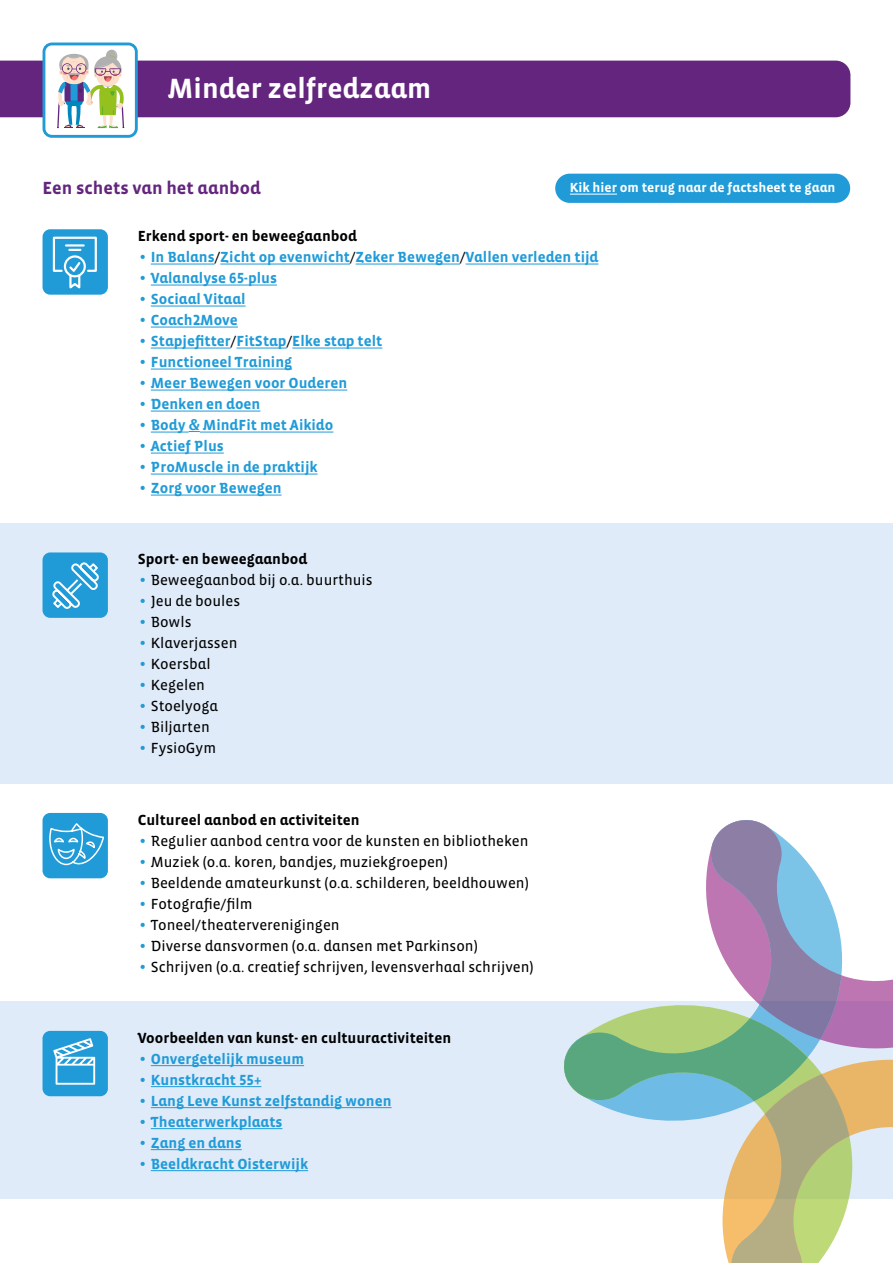
<style>
.page{position:relative;width:893px;height:1263px;background:#fff}
.page>*{position:absolute;margin:0;border:0;box-sizing:border-box;transform-origin:0 0}
.t1{font:700 28.5px "Vista Sans Alt";color:#fff}
.t2{font:700 18px "Vista Sans Alt";color:#64257e}
.t3{font:15px "Vista Sans Alt Reg";color:#000}
.t4{font:700 15px "Vista Sans Alt";color:#209bd8}
.t5{font:700 15px "Vista Sans Alt";color:#000}
.t6{font:700 13.5px "Vista Sans Alt";color:#fff}
.s1{font-family:"Quay Sans EF";font-weight:400}
.s2{font-family:"Vista Sans Alt Reg";font-weight:400;color:#000}
.s3{font-family:"Lucida Sans";font-weight:600}
.s4{font-family:"Quay Sans EF";color:#209bd8}
</style>
<div class="page">
<div style="left:0;top:1001px;width:893px;height:197px;background:#dfebf9"></div>
<div style="left:0;top:523px;width:893px;height:261px;background:#dfebf9"></div>
<div style="left:0;top:61px;width:850px;height:56px;background:#64257e"></div>
<hr style="left:151px;top:264px;width:64px;height:1px;background:#209bd8">
<hr style="left:220px;top:264px;width:130px;height:1px;background:#209bd8">
<hr style="left:356px;top:264px;width:104px;height:1px;background:#209bd8">
<hr style="left:466px;top:264px;width:132px;height:1px;background:#209bd8">
<hr style="left:151px;top:285px;width:126px;height:1px;background:#209bd8">
<hr style="left:151px;top:306px;width:95px;height:1px;background:#209bd8">
<hr style="left:151px;top:327px;width:87px;height:1px;background:#209bd8">
<hr style="left:151px;top:348px;width:80px;height:1px;background:#209bd8">
<hr style="left:236px;top:348px;width:51px;height:1px;background:#209bd8">
<hr style="left:292px;top:348px;width:90px;height:1px;background:#209bd8">
<hr style="left:151px;top:369px;width:141px;height:1px;background:#209bd8">
<hr style="left:151px;top:390px;width:196px;height:1px;background:#209bd8">
<hr style="left:151px;top:411px;width:109px;height:1px;background:#209bd8">
<hr style="left:151px;top:432px;width:38px;height:1px;background:#209bd8">
<hr style="left:200px;top:432px;width:133px;height:1px;background:#209bd8">
<hr style="left:151px;top:453px;width:73px;height:1px;background:#209bd8">
<hr style="left:151px;top:474px;width:167px;height:1px;background:#209bd8">
<hr style="left:151px;top:495px;width:131px;height:1px;background:#209bd8">
<hr style="left:151px;top:1065px;width:153px;height:1px;background:#209bd8">
<hr style="left:151px;top:1086px;width:110px;height:1px;background:#209bd8">
<hr style="left:151px;top:1107px;width:240px;height:1px;background:#209bd8">
<hr style="left:151px;top:1128px;width:131px;height:1px;background:#209bd8">
<hr style="left:151px;top:1149px;width:91px;height:1px;background:#209bd8">
<hr style="left:151px;top:1170px;width:157px;height:1px;background:#209bd8">
<div style="left:555px;top:174px;width:295px;height:29px;background:#209bd8;border-radius:15px"></div>
<hr style="left:570px;top:194px;width:47px;height:1px;background:#fff">
<div style="left:44px;top:44px;width:92px;height:92px;background:#fff;border-radius:8px"></div>
<div style="left:43px;top:43px;width:95px;height:95px;border:3px solid #209bd8;border-radius:8px"></div>
<img style="left:57px;top:51px;width:68px;height:77px">
<div style="left:43px;top:229px;width:65px;height:66px;background:#209bd8;border-radius:8px"></div>
<svg style="left:52px;top:236px;width:45px;height:53px"></svg>
<div style="left:43px;top:552px;width:65px;height:66px;background:#209bd8;border-radius:8px"></div>
<svg style="left:52px;top:562px;width:47px;height:47px"></svg>
<div style="left:43px;top:1031px;width:65px;height:65px;background:#209bd8;border-radius:8px"></div>
<svg style="left:53px;top:1038px;width:42px;height:47px"></svg>
<div style="left:43px;top:813px;width:65px;height:65px;background:#209bd8;border-radius:8px"></div>
<svg style="left:49px;top:823px;width:55px;height:43px"></svg>
<svg style="left:563px;top:820px;width:330px;height:443px"></svg>
<h1 class="t1" style="left:168px;top:74px;width:265px">Minder zelfredzaam</h1>
<p class="t2" style="left:43px;top:179px;width:220px">Een schets van het aanbod</p>
<p class="t6" style="left:570px;top:181px;width:267px">Kik hier om terug naar de factsheet te gaan</p>
<p class="t5" style="left:138px;top:228px;width:221px">Erkend sport- en beweegaanbod</p>
<p class="t4" style="left:138px;top:249px;width:462px"><span class="s1">•</span> In Balans<span class="s2">/</span>Zicht op evenwicht<span class="s2">/</span>Zeker Bewegen<span class="s2">/</span>Vallen verleden tijd</p>
<p class="t4" style="left:138px;top:270px;width:141px"><span class="s1">•</span> Valanalyse 65-plus</p>
<p class="t4" style="left:138px;top:291px;width:109px"><span class="s1">•</span> Sociaal Vitaal</p>
<p class="t4" style="left:138px;top:312px;width:102px"><span class="s1">•</span> Coach2Move</p>
<p class="t4" style="left:138px;top:333px;width:246px"><span class="s1">•</span> Stapjefitter<span class="s2">/</span>FitStap<span class="s2">/</span>Elke stap telt</p>
<p class="t4" style="left:138px;top:354px;width:156px"><span class="s1">•</span> Functioneel Training</p>
<p class="t4" style="left:138px;top:375px;width:211px"><span class="s1">•</span> Meer Bewegen voor Ouderen</p>
<p class="t4" style="left:138px;top:396px;width:124px"><span class="s1">•</span> Denken en doen</p>
<p class="t4" style="left:138px;top:417px;width:197px"><span class="s1">•</span> Body <span class="s3">&amp;</span> MindFit met Aikido</p>
<p class="t4" style="left:138px;top:438px;width:88px"><span class="s1">•</span> Actief Plus</p>
<p class="t4" style="left:138px;top:459px;width:181px"><span class="s1">•</span> ProMuscle in de praktijk</p>
<p class="t4" style="left:138px;top:480px;width:145px"><span class="s1">•</span> Zorg voor Bewegen</p>
<p class="t5" style="left:138px;top:551px;width:171px">Sport- en beweegaanbod</p>
<p class="t3" style="left:138px;top:572px;width:236px"><span class="s4">•</span> Beweegaanbod bij o.a. buurthuis</p>
<p class="t3" style="left:138px;top:593px;width:104px"><span class="s4">•</span> Jeu de boules</p>
<p class="t3" style="left:138px;top:614px;width:55px"><span class="s4">•</span> Bowls</p>
<p class="t3" style="left:138px;top:635px;width:101px"><span class="s4">•</span> Klaverjassen</p>
<p class="t3" style="left:138px;top:656px;width:74px"><span class="s4">•</span> Koersbal</p>
<p class="t3" style="left:138px;top:677px;width:69px"><span class="s4">•</span> Kegelen</p>
<p class="t3" style="left:138px;top:698px;width:82px"><span class="s4">•</span> Stoelyoga</p>
<p class="t3" style="left:138px;top:719px;width:73px"><span class="s4">•</span> Biljarten</p>
<p class="t3" style="left:138px;top:740px;width:80px"><span class="s4">•</span> FysioGym</p>
<p class="t5" style="left:138px;top:812px;width:223px">Cultureel aanbod en activiteiten</p>
<p class="t3" style="left:138px;top:833px;width:392px"><span class="s4">•</span> Regulier aanbod centra voor de kunsten en bibliotheken</p>
<p class="t3" style="left:138px;top:854px;width:311px"><span class="s4">•</span> Muziek (o.a. koren, bandjes, muziekgroepen)</p>
<p class="t3" style="left:138px;top:875px;width:392px"><span class="s4">•</span> Beeldende amateurkunst (o.a. schilderen, beeldhouwen)</p>
<p class="t3" style="left:138px;top:896px;width:116px"><span class="s4">•</span> Fotografie/film</p>
<p class="t3" style="left:138px;top:917px;width:203px"><span class="s4">•</span> Toneel/theaterverenigingen</p>
<p class="t3" style="left:138px;top:938px;width:342px"><span class="s4">•</span> Diverse dansvormen (o.a. dansen met Parkinson)</p>
<p class="t3" style="left:138px;top:959px;width:397px"><span class="s4">•</span> Schrijven (o.a. creatief schrijven, levensverhaal schrijven)</p>
<p class="t5" style="left:138px;top:1030px;width:315px">Voorbeelden van kunst- en cultuuractiviteiten</p>
<p class="t4" style="left:138px;top:1051px;width:168px"><span class="s1">•</span> Onvergetelijk museum</p>
<p class="t4" style="left:138px;top:1072px;width:125px"><span class="s1">•</span> Kunstkracht 55+</p>
<p class="t4" style="left:138px;top:1093px;width:255px"><span class="s1">•</span> Lang Leve Kunst zelfstandig wonen</p>
<p class="t4" style="left:138px;top:1114px;width:146px"><span class="s1">•</span> Theaterwerkplaats</p>
<p class="t4" style="left:138px;top:1135px;width:105px"><span class="s1">•</span> Zang en dans</p>
<p class="t4" style="left:138px;top:1156px;width:172px"><span class="s1">•</span> Beeldkracht Oisterwijk</p>
</div>
